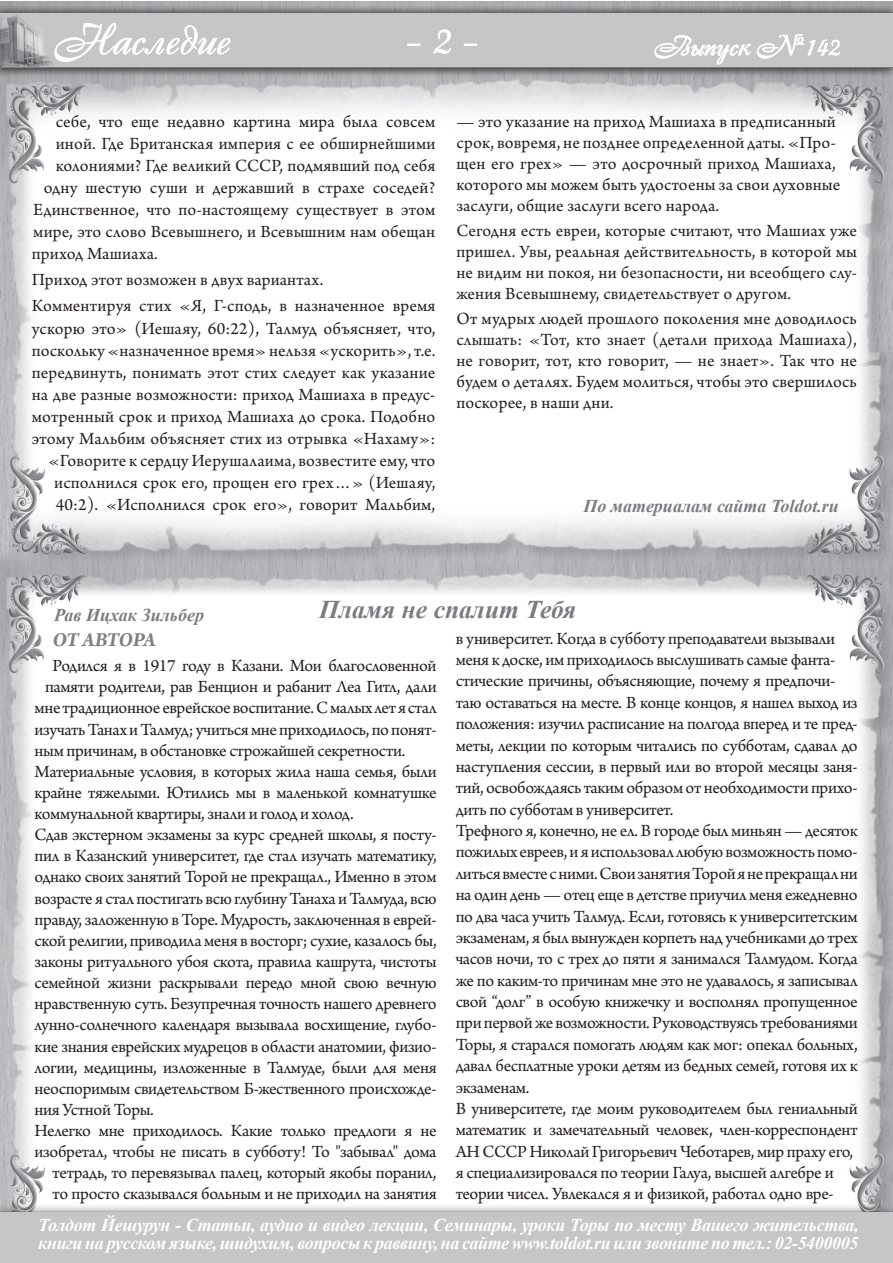
<style>
.page{position:relative;width:893px;height:1263px;background:#fff}
.page>*{position:absolute;margin:0;border:0;box-sizing:border-box;transform-origin:0 0}
.t1{font:42px "Cassandra";color:#fff}
.t2{font:27px "Cassandra";color:#fff}
.t3{font:italic 700 25.5px "Times New Roman";color:#7a7c7f}
.bold_italic{font:italic 700 21px "Arno Pro";letter-spacing:-.055em;color:#808080}
.text{font:18px/21.3px "Arno Pro";letter-spacing:-.015em;color:#231f20;text-align:justify}
.text-2{font:18px/22px "Arno Pro";letter-spacing:.01em;color:#231f20}
.t4{font:italic 700 18px/18px "Times New Roman";letter-spacing:-.02em;color:#fff}
.t5{font:italic 700 18px "Times New Roman";color:#7a7c7f}
</style>
<div class="page">
<img style="left:0;top:109px;width:893px;height:1090px">
<img style="left:0;top:86px;width:893px;height:23px">
<img style="left:0;top:1px;width:893px;height:85px">
<svg style="left:654px;top:24px;width:186px;height:41px;background:#cdced0"></svg>
<svg style="left:54px;top:21px;width:177px;height:41px;background:#cecfd1"></svg>
<svg style="left:407px;top:43px;width:14px;height:3px"></svg>
<svg style="left:433px;top:29px;width:18px;height:25px"></svg>
<svg style="left:463px;top:43px;width:14px;height:3px"></svg>
<img style="left:0;top:1199px;width:893px;height:64px">
<p class="t1" style="left:54px;top:15px;width:176px">Наследие</p>
<p class="t1" style="left:405px;top:14px;width:73px">- 2 -</p>
<p class="t2" style="left:653px;top:30px;width:188px">Выпуск №142</p>
<p class="text-2" style="left:56px;top:111px;width:381px">себе, что еще недавно картина мира была совсем</p>
<p class="text-2" style="left:56px;top:133px;width:381px">иной. Где Британская империя с ее обширнейшими</p>
<p class="text-2" style="left:56px;top:155px;width:381px">колониями? Где великий СССР, подмявший под себя</p>
<p class="text-2" style="left:44px;top:177px;width:393px">одну шестую суши и державший в страхе соседей?</p>
<p class="text-2" style="left:33px;top:199px;width:404px">Единственное, что по-настоящему существует в этом</p>
<p class="text-2" style="left:33px;top:221px;width:403px">мире, это слово Всевышнего, и Всевышним нам обещан</p>
<p class="text-2" style="left:32px;top:243px;width:128px">приход Машиаха.</p>
<p class="text-2" style="left:32px;top:270px;width:293px">Приход этот возможен в двух вариантах.</p>
<p class="text-2" style="left:32px;top:296px;width:405px;text-align:right">Комментируя стих «Я, Г-сподь, в назначенное время ускорю это» (Иешаяу, 60:22), Талмуд объясняет, что, поскольку «назначенное время» нельзя «ускорить», т.е. передвинуть, понимать этот стих следует как указание на две разные возможности: приход Машиаха в предус&shy;мотренный срок и приход Машиаха до срока. Подобно этому Мальбим объясняет стих из отрывка «Нахаму»: «Говорите к сердцу Иерушалаима, возвестите ему, что исполнился срок его, прощен его грех…» (Иешаяу, 40:2). «Исполнился срок его», говорит Мальбим,</p>
<p class="text-2" style="left:456px;top:112px;width:385px;line-height:21px">— это указание на приход Машиаха в предписанный срок, вовремя, не позднее определенной даты. «Про&shy;щен его грех» — это досрочный приход Машиаха, которого мы можем быть удостоены за свои духовные заслуги, общие заслуги всего народа.</p>
<p class="text" style="left:456px;top:221px;width:402px">Сегодня есть евреи, которые считают, что Машиах уже пришел. Увы, реальная действительность, в которой мы не видим ни покоя, ни безопасности, ни всеобщего слу&shy;жения Всевышнему, свидетельствует о другом.</p>
<p class="text" style="left:456px;top:309px;width:402px">От мудрых людей прошлого поколения мне доводилось слышать: «Тот, кто знает (детали прихода Машиаха), не говорит, тот, кто говорит, — не знает». Так что не будем о деталях. Будем молиться, чтобы это свершилось поскорее, в наши дни.</p>
<p class="t5" style="left:583px;top:494px;width:257px">По материалам сайта Toldot.ru</p>
<p class="t5" style="left:54px;top:602px;width:151px">Рав Ицхак Зильбер</p>
<p class="t3" style="left:319px;top:592px;width:259px">Пламя не спалит Тебя</p>
<p class="bold_italic" style="left:53px;top:627px;width:105px">ОТ АВТОРА</p>
<p class="text" style="left:53px;top:656px;width:385px">Родился я в 1917 году в Казани. Мои благословенной</p>
<p class="text" style="left:45px;top:677px;width:393px">памяти родители, рав Бенцион и рабанит Леа Гитл, дали</p>
<p class="text" style="left:35px;top:698px;width:403px">мне традиционное еврейское воспитание. С малых лет я стал</p>
<p class="text" style="left:35px;top:719px;width:404px">изучать Танах и Талмуд; учиться мне приходилось, по понят-</p>
<p class="text" style="left:35px;top:740px;width:372px">ным причинам, в обстановке строжайшей секретности.</p>
<p class="text" style="left:35px;top:762px;width:404px">Материальные условия, в которых жила наша семья, были крайне тяжелыми. Ютились мы в маленькой комнатушке коммунальной квартиры, знали и голод и холод.</p>
<p class="text" style="left:35px;top:825px;width:404px">Сдав экстерном экзамены за курс средней школы, я посту&shy;пил в Казанский университет, где стал изучать математику, однако своих занятий Торой не прекращал., Именно в этом возрасте я стал постигать всю глубину Танаха и Талмуда, всю правду, заложенную в Торе. Мудрость, заключенная в еврей&shy;ской религии, приводила меня в восторг; сухие, казалось бы, законы ритуального убоя скота, правила кашрута, чистоты семейной жизни раскрывали передо мной свою вечную нравственную суть. Безупречная точность нашего древнего лунно-солнечного календаря вызывала восхищение, глубо&shy;кие знания еврейских мудрецов в области анатомии, физио&shy;логии, медицины, изложенные в Талмуде, были для меня неоспоримым свидетельством Б-жественного происхожде&shy;ния Устной Торы.</p>
<p class="text" style="left:35px;top:1121px;width:403px;text-align:right">Нелегко мне приходилось. Какие только предлоги я не изобретал, чтобы не писать в субботу! То "забывал" дома тетрадь, то перевязывал палец, который якобы поранил, то просто сказывался больным и не приходил на занятия</p>
<p class="text" style="left:456px;top:629px;width:404px;text-align:left">в университет. Когда в субботу преподаватели вызывали меня к доске, им приходилось выслушивать самые фанта&shy;стические причины, объясняющие, почему я предпочи&shy;таю оставаться на месте. В конце концов, я нашел выход из положения: изучил расписание на полгода вперед и те пред&shy;меты, лекции по которым читались по субботам, сдавал до наступления сессии, в первый или во второй месяцы заня&shy;тий, освобождаясь таким образом от необходимости прихо&shy;дить по субботам в университет.</p>
<p class="text" style="left:456px;top:821px;width:404px">Трефного я, конечно, не ел. В городе был миньян — десяток пожилых евреев, и я использовал любую возможность помо&shy;литься вместе с ними. Свои занятия Торой я не прекращал ни на один день — отец еще в детстве приучил меня ежедневно по два часа учить Талмуд. Если, готовясь к университетским экзаменам, я был вынужден корпеть над учебниками до трех часов ночи, то с трех до пяти я занимался Талмудом. Когда же по каким-то причинам мне это не удавалось, я записывал свой “долг” в особую книжечку и восполнял пропущенное при первой же возможности. Руководствуясь требованиями Торы, я старался помогать людям как мог: опекал больных, давал бесплатные уроки детям из бедных семей, готовя их к экзаменам.</p>
<p class="text" style="left:456px;top:1099px;width:404px;text-align:left">В университете, где моим руководителем был гениальный математик и замечательный человек, член-корреспондент АН СССР Николай Григорьевич Чеботарев, мир праху его, я специализировался по теории Галуа, высшей алгебре и теории чисел. Увлекался я и физикой, работал одно вре-</p>
<p class="t4" style="left:38px;top:1216px;width:822px">Толдот Йешурун - Статьи, аудио и видео лекции, Семинары, уроки Торы по месту Вашего жительства, книги на русском языке, шидухим, вопросы к раввину, на сайте www.toldot.ru или звоните по тел.: 02-5400005</p>
</div>
